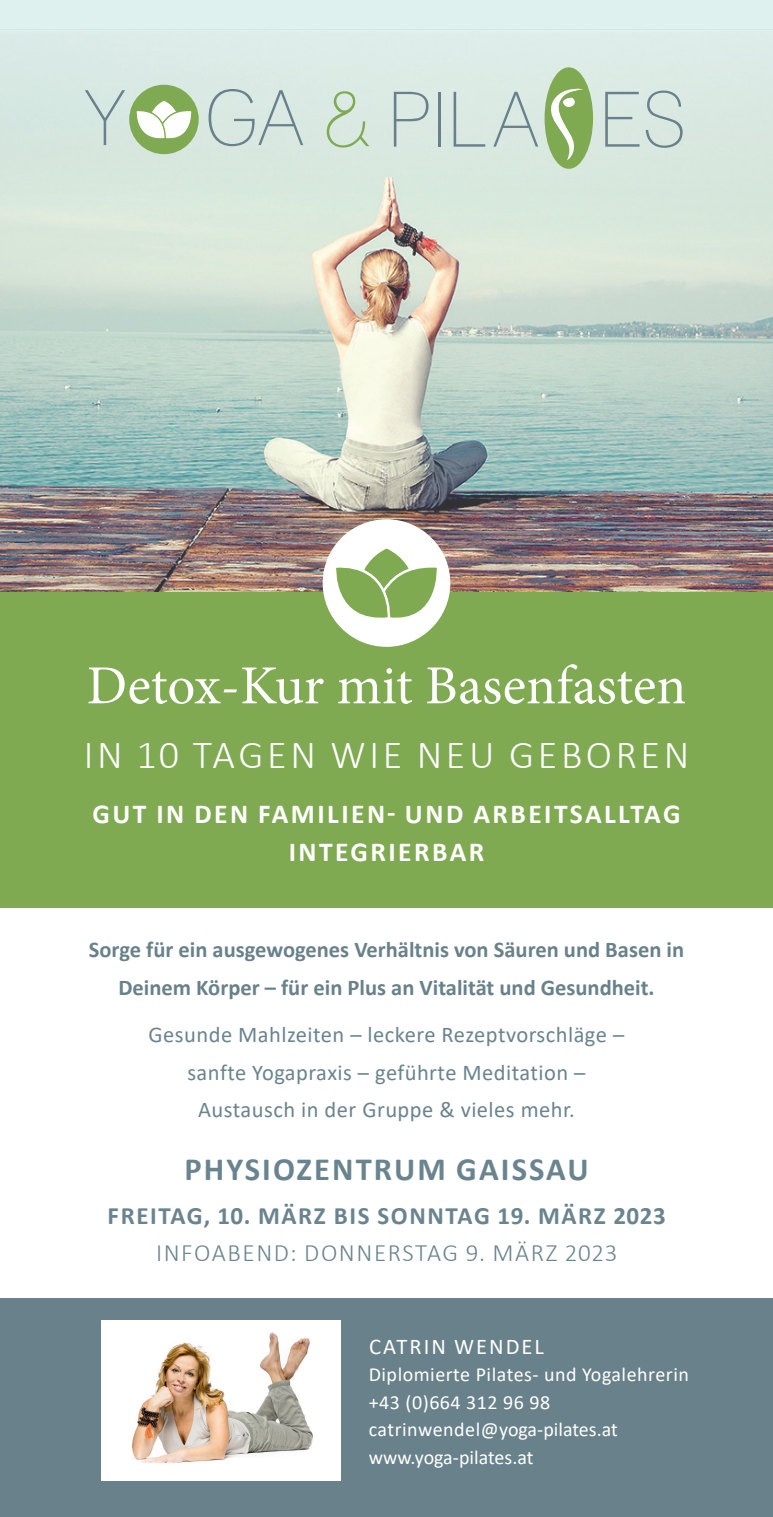
<style>
.page{position:relative;width:773px;height:1517px;background:#fff}
.page>*{position:absolute;margin:0;border:0;box-sizing:border-box;transform-origin:0 0}
.t1{font:condensed 76.25px "Lane";color:#68818a}
.t2{font:55px "Minion Pro";color:#fff}
.t3{font:300 40px "Calibri";letter-spacing:.09em;color:#fff}
.t4{font:700 32.5px "Calibri";letter-spacing:.065em;color:#6a848f}
.t5{font:700 27.5px/37.5px "Calibri";letter-spacing:.09em;color:#fff;text-align:center}
.t6{font:700 25px "Calibri";letter-spacing:.065em;color:#6a848f}
.t7{font:300 25px "Calibri";letter-spacing:.065em;color:#6a848f}
.t8{font:22.5px/37.5px "Calibri";letter-spacing:.02em;color:#6a848f;text-align:center}
.t9{font:700 22.5px/37.5px "Calibri";color:#68818a;text-align:center}
.t10{font:22.5px "Calibri";letter-spacing:.09em;color:#fff}
.t11{font:20px/27.5px "Calibri";letter-spacing:.025em;color:#fff}
.s1{color:#7faa52}
</style>
<div class="page">
<div style="left:0;top:1298px;width:772px;height:219px;background:#68818a"></div>
<img style="left:0;top:29px;width:772px;height:563px">
<div style="left:0;top:592px;width:772px;height:315px;background:#7faa52"></div>
<div style="left:322px;top:519px;width:128px;height:128px;background:#fff;border-radius:50%"></div>
<svg style="left:331px;top:544px;width:110px;height:80px"></svg>
<div style="left:0;top:0;width:772px;height:29px;background:#def1ef"></div>
<div style="left:129px;top:85px;width:70px;height:69px;background:#7faa52;border-radius:50%"></div>
<svg style="left:134px;top:99px;width:60px;height:43px"></svg>
<div style="left:544px;top:67px;width:49px;height:102px;background:#7faa52;border-radius:50%"></div>
<svg style="left:545px;top:89px;width:34px;height:71px"></svg>
<img style="left:101px;top:1320px;width:240px;height:160px">
<h1 class="t1" style="left:85px;top:73px;width:602px">Y GA <span class="s1">&amp;</span> PILA ES</h1>
<h2 class="t2" style="left:87px;top:649px;width:601px">Detox-Kur mit Basenfasten</h2>
<h3 class="t3" style="left:84px;top:730px;width:607px">IN 10 TAGEN WIE NEU GEBOREN</h3>
<p class="t5" style="left:92px;top:795px;width:589px">GUT IN DEN FAMILIEN- UND ARBEITSALLTAG<br>INTEGRIERBAR</p>
<p class="t9" style="left:89px;top:931px;width:596px">Sorge für ein ausgewogenes Verhältnis von Säuren und Basen in<br>Deinem Körper – für ein Plus an Vitalität und Gesundheit.</p>
<p class="t8" style="left:149px;top:1015px;width:477px">Gesunde Mahlzeiten – leckere Rezeptvorschläge – sanfte Yogapraxis – geführte Meditation –<br>Austausch in der Gruppe &amp; vieles mehr.</p>
<h3 class="t4" style="left:184px;top:1146px;width:406px">PHYSIOZENTRUM GAISSAU</h3>
<p class="t6" style="left:108px;top:1197px;width:559px">FREITAG, 10. MÄRZ BIS SONNTAG 19. MÄRZ 2023</p>
<p class="t7" style="left:156px;top:1237px;width:463px">INFOABEND: DONNERSTAG 9. MÄRZ 2023</p>
<p class="t10" style="left:369px;top:1330px;width:176px">CATRIN WENDEL</p>
<p class="t11" style="left:369px;top:1360px;width:321px">Diplomierte Pilates- und Yogalehrerin +43 (0)664 312 96 98 catrinwendel@yoga-pilates.at www.yoga-pilates.at</p>
</div>
